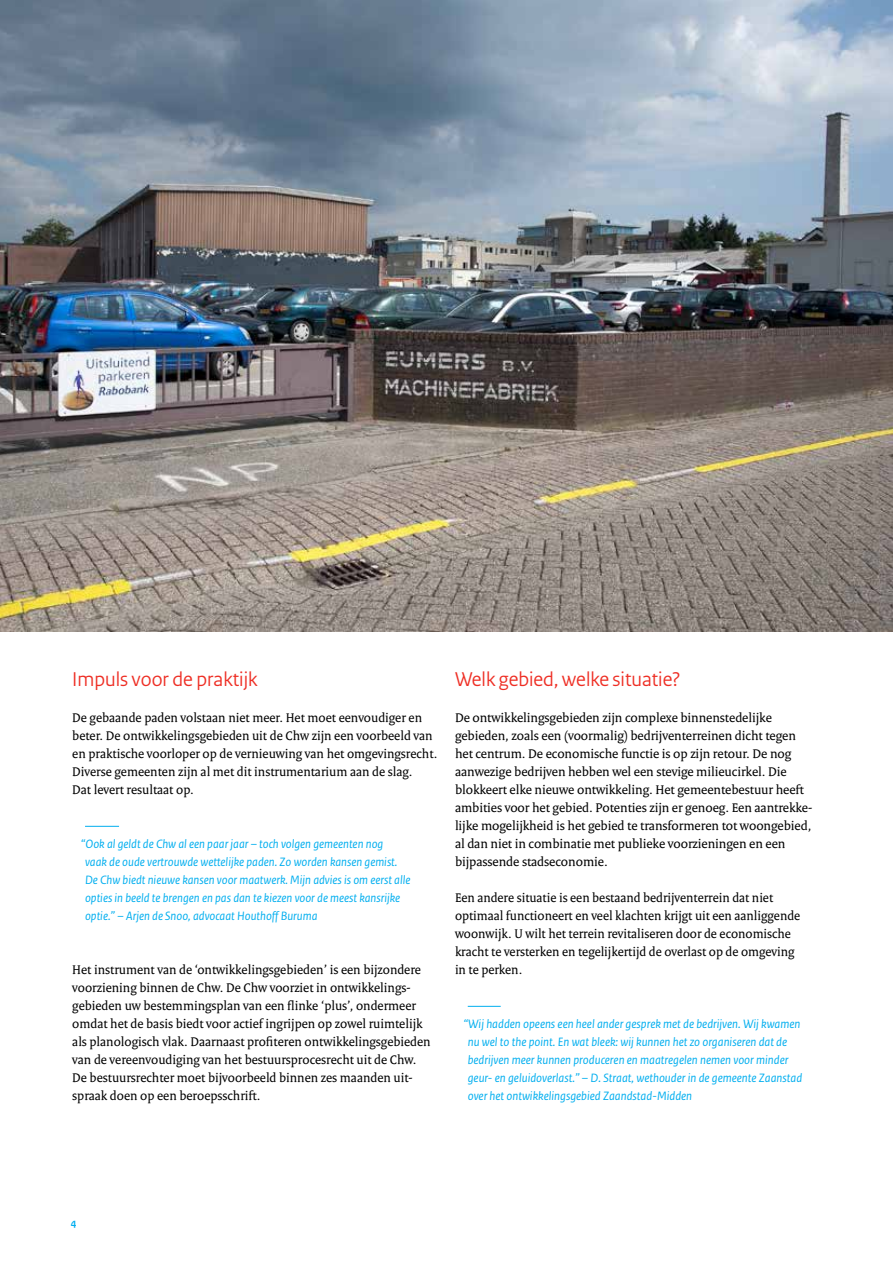
<style>
.page{position:relative;width:893px;height:1263px;background:#fff}
.page>*{position:absolute;margin:0;border:0;box-sizing:border-box;transform-origin:0 0}
.t1{font:21px "Rijksoverheid Sans Heading";color:#ee2e24}
.t2{font:13.5px/18px "Rijksoverheid Serif";color:#000}
.t3{font:italic 12.75px/18px "Rijksoverheid Sans Text";color:#00aeef}
.t4{font:700 10.5px "Rijksoverheid Sans Text";color:#00aeef}
</style>
<div class="page">
<hr style="left:85px;top:826px;width:34px;height:1px;background:#00aeef">
<hr style="left:468px;top:1006px;width:33px;height:1px;background:#00aeef">
<img style="left:0;top:0;width:893px;height:631px">
<h1 class="t1" style="left:72px;top:667px;width:187px">Impuls voor de praktijk</h1>
<p class="t2" style="left:72px;top:708px;width:367px">De gebaande paden volstaan niet meer. Het moet eenvoudiger en beter. De ontwikkelingsgebieden uit de Chw zijn een voorbeeld van en praktische voorloper op de vernieuwing van het omgevingsrecht.<br>Diverse gemeenten zijn al met dit instrumentarium aan de slag.<br>Dat levert resultaat op.</p>
<p class="t3" style="left:85px;top:835px;width:327px;text-indent:-4px">“Ook al geldt de Chw al een paar jaar – toch volgen gemeenten nog<br>vaak de oude vertrouwde wettelijke paden. Zo worden kansen gemist.<br>De Chw biedt nieuwe kansen voor maatwerk. Mijn advies is om eerst alle opties in beeld te brengen en pas dan te kiezen voor de meest kansrijke optie.” – Arjen de Snoo, advocaat Houthoff Buruma</p>
<p class="t2" style="left:72px;top:960px;width:360px">Het instrument van de ‘ontwikkelingsgebieden’ is een bijzondere voorziening binnen de Chw. De Chw voorziet in ontwikkelings&shy;gebieden uw bestemmingsplan van een flinke ‘plus’, ondermeer omdat het de basis biedt voor actief ingrijpen op zowel ruimtelijk als planologisch vlak. Daarnaast profiteren ontwikkelingsgebieden van de vereenvoudiging van het bestuursprocesrecht uit de Chw.<br>De bestuursrechter moet bijvoorbeeld binnen zes maanden uit&shy;spraak doen op een beroepsschrift.</p>
<h1 class="t1" style="left:455px;top:667px;width:227px">Welk gebied, welke situatie?</h1>
<p class="t2" style="left:455px;top:708px;width:359px">De ontwikkelingsgebieden zijn complexe binnenstedelijke gebieden, zoals een (voormalig) bedrijventerreinen dicht tegen het centrum. De economische functie is op zijn retour. De nog aanwezige bedrijven hebben wel een stevige milieucirkel. Die blokkeert elke nieuwe ontwikkeling. Het gemeentebestuur heeft ambities voor het gebied. Potenties zijn er genoeg. Een aantrekke&shy;lijke mogelijkheid is het gebied te transformeren tot woongebied, al dan niet in combinatie met publieke voorzieningen en een bijpassende stadseconomie.</p>
<p class="t2" style="left:455px;top:888px;width:347px">Een andere situatie is een bestaand bedrijventerrein dat niet optimaal functioneert en veel klachten krijgt uit een aanliggende woonwijk. U wilt het terrein revitaliseren door de economische kracht te versterken en tegelijkertijd de overlast op de omgeving in te perken.</p>
<p class="t3" style="left:468px;top:1015px;width:336px;text-indent:-4px">“Wij hadden opeens een heel ander gesprek met de bedrijven. Wij kwamen nu wel to the point. En wat bleek: wij kunnen het zo organiseren dat de bedrijven meer kunnen produceren en maatregelen nemen voor minder geur- en geluidoverlast.” – D. Straat, wethouder in de gemeente Zaanstad over het ontwikkelingsgebied Zaandstad-Midden</p>
<p class="t4" style="left:71px;top:1216px;width:7px">4</p>
</div>
